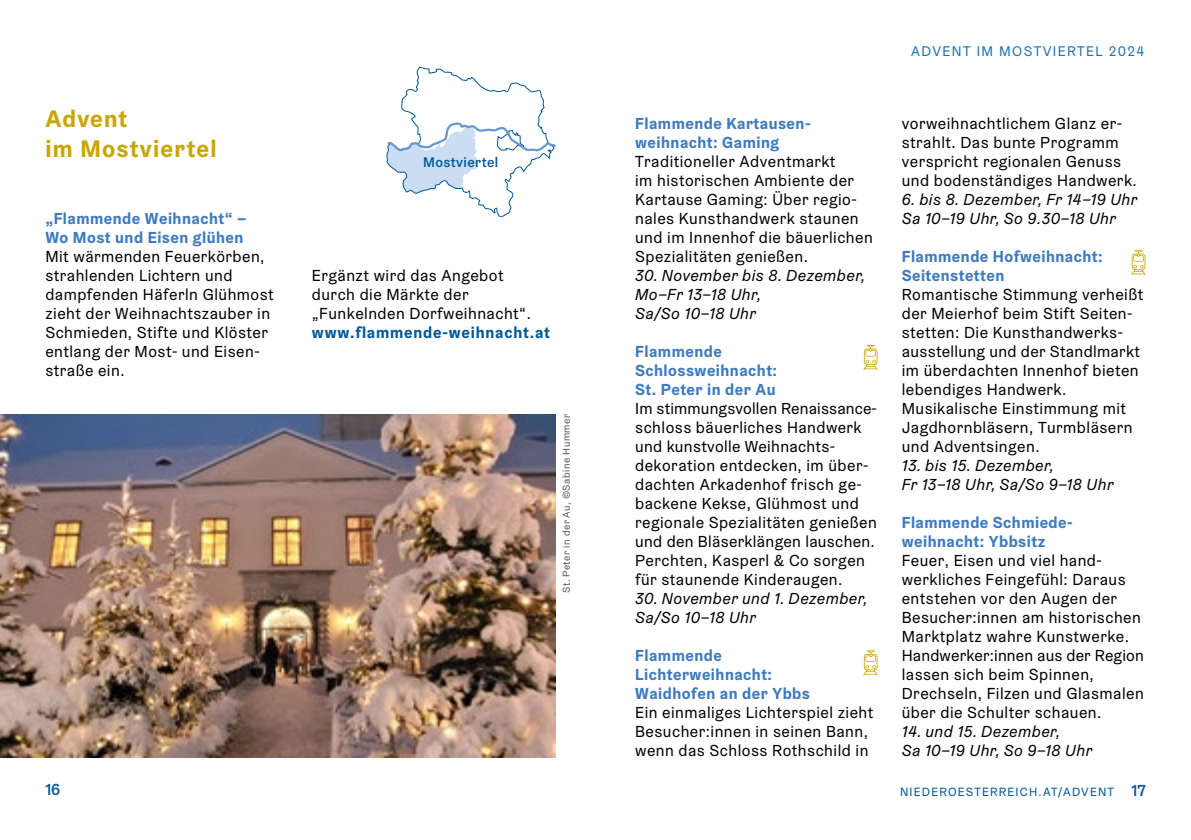
<style>
.page{position:relative;width:1191px;height:840px;background:#fff}
.page>*{position:absolute;margin:0;border:0;box-sizing:border-box;transform-origin:0 0}
.t1{font:700 24px/30px "Graebenbach";letter-spacing:.05em;color:#c9a600}
.t2{font:16px/19px "Graebenbach";letter-spacing:.03em;color:#000}
.t3{font:700 16px/19px "Graebenbach";letter-spacing:.03em;color:#3d7abe}
.t4{font:italic 16px/19px "Graebenbach";letter-spacing:.03em;color:#000}
.t5{font:700 16px "Graebenbach";letter-spacing:.05em;color:#005799}
.t6{font:500 16px "Graebenbach";color:#005799}
.t7{font:14px "Graebenbach";letter-spacing:.1em;color:#1e72ae}
.t8{font:500 14px "Graebenbach";letter-spacing:.03em;color:#005799}
.t9{font:12px "Graebenbach";letter-spacing:.1em;color:#005799}
.t10{font:10px "Graebenbach";letter-spacing:.05em;color:#565655}
.s1{font-weight:500;font-size:16px}
</style>
<div class="page">
<img style="left:0;top:414px;width:556px;height:343px">
<svg style="left:386px;top:67px;width:170px;height:150px"></svg>
<svg style="left:863px;top:650px;width:14px;height:25px"></svg>
<svg style="left:863px;top:345px;width:14px;height:25px"></svg>
<svg style="left:1131px;top:250px;width:14px;height:25px"></svg>
<h1 class="t1" style="left:45px;top:103px;width:173px">Advent<br>im Mostviertel</h1>
<p class="t3" style="left:45px;top:208px;width:202px">„Flammende Weihnacht“ –<br>Wo Most und Eisen glühen</p>
<p class="t2" style="left:45px;top:246px;width:230px">Mit wärmenden Feuerkörben, strahlenden Lichtern und dampfenden Häferln Glühmost zieht der Weihnachtszauber in<br>Schmieden, Stifte und Klöster entlang der Most- und Eisen&shy;straße ein.</p>
<p class="t8" style="left:423px;top:154px;width:77px">Mostviertel</p>
<p class="t2" style="left:312px;top:265px;width:220px">Ergänzt wird das Angebot durch die Märkte der „Funkelnden Dorfweihnacht“.</p>
<p class="t5" style="left:312px;top:322px;width:239px">www.flammende-weihnacht.at</p>
<p class="t10" style="left:560px;top:592px;width:180px;rotate:-90deg">St. Peter in der Au, ©Sabine Hummer</p>
<p class="t3" style="left:635px;top:113px;width:177px">Flammende Kartausen&shy;weihnacht: Gaming</p>
<p class="t2" style="left:635px;top:151px;width:239px">Traditioneller Adventmarkt<br>im historischen Ambiente der<br>Kartause Gaming: Über regio&shy;nales Kunsthandwerk staunen und im Innenhof die bäuerlichen<br>Spezialitäten genießen.</p>
<p class="t4" style="left:635px;top:265px;width:232px">30. November bis 8. Dezember,<br>Mo–Fr 13–18 Uhr,<br>Sa/So 10–18 Uhr</p>
<p class="t3" style="left:635px;top:341px;width:143px">Flammende<br>Schlossweihnacht:<br>St. Peter in der Au</p>
<p class="t2" style="left:635px;top:398px;width:243px">Im stimmungsvollen Renaissance&shy;schloss bäuerliches Handwerk und kunstvolle Weihnachts&shy;dekoration entdecken, im über&shy;dachten Arkadenhof frisch ge&shy;backene Kekse, Glühmost und regionale Spezialitäten genießen und den Bläserklängen lauschen.<br>Perchten, Kasperl &amp; Co sorgen für staunende Kinderaugen.</p>
<p class="t4" style="left:635px;top:588px;width:234px">30. November und 1. Dezember,<br>Sa/So 10–18 Uhr</p>
<p class="t3" style="left:635px;top:645px;width:176px">Flammende<br>Lichterweihnacht:<br>Waidhofen an der Ybbs</p>
<p class="t2" style="left:635px;top:702px;width:240px">Ein einmaliges Lichterspiel zieht<br>Besucher:innen in seinen Bann, wenn das Schloss Rothschild in</p>
<p class="t7" style="left:911px;top:42px;width:235px">ADVENT IM MOSTVIERTEL 2024</p>
<p class="t2" style="left:901px;top:113px;width:236px">vorweihnachtlichem Glanz er&shy;strahlt. Das bunte Programm verspricht regionalen Genuss und bodenständiges Handwerk.</p>
<p class="t4" style="left:901px;top:189px;width:237px">6. bis 8. Dezember, Fr 14–19 Uhr<br>Sa 10–19 Uhr, So 9.30–18 Uhr</p>
<p class="t3" style="left:901px;top:246px;width:202px">Flammende Hofweihnacht:<br>Seitenstetten</p>
<p class="t2" style="left:901px;top:284px;width:243px">Romantische Stimmung verheißt der Meierhof beim Stift Seiten&shy;stetten: Die Kunsthandwerks&shy;ausstellung und der Standlmarkt im überdachten Innenhof bieten lebendiges Handwerk.<br>Musikalische Einstimmung mit<br>Jagdhornbläsern, Turmbläsern und Adventsingen.</p>
<p class="t4" style="left:901px;top:455px;width:213px">13. bis 15. Dezember,<br>Fr 13–18 Uhr, Sa/So 9–18 Uhr</p>
<p class="t3" style="left:901px;top:512px;width:172px">Flammende Schmiede&shy;weihnacht: Ybbsitz</p>
<p class="t2" style="left:901px;top:550px;width:243px">Feuer, Eisen und viel hand&shy;werkliches Feingefühl: Daraus entstehen vor den Augen der<br>Besucher:innen am historischen<br>Marktplatz wahre Kunstwerke.<br>Handwerker:innen aus der Region lassen sich beim Spinnen,<br>Drechseln, Filzen und Glasmalen über die Schulter schauen.</p>
<p class="t4" style="left:901px;top:721px;width:192px">14. und 15. Dezember,<br>Sa 10–19 Uhr, So 9–18 Uhr</p>
<p class="t6" style="left:45px;top:779px;width:17px">16</p>
<p class="t9" style="left:900px;top:783px;width:247px">NIEDEROESTERREICH.AT/ADVENT <span class="s1">17</span></p>
</div>
